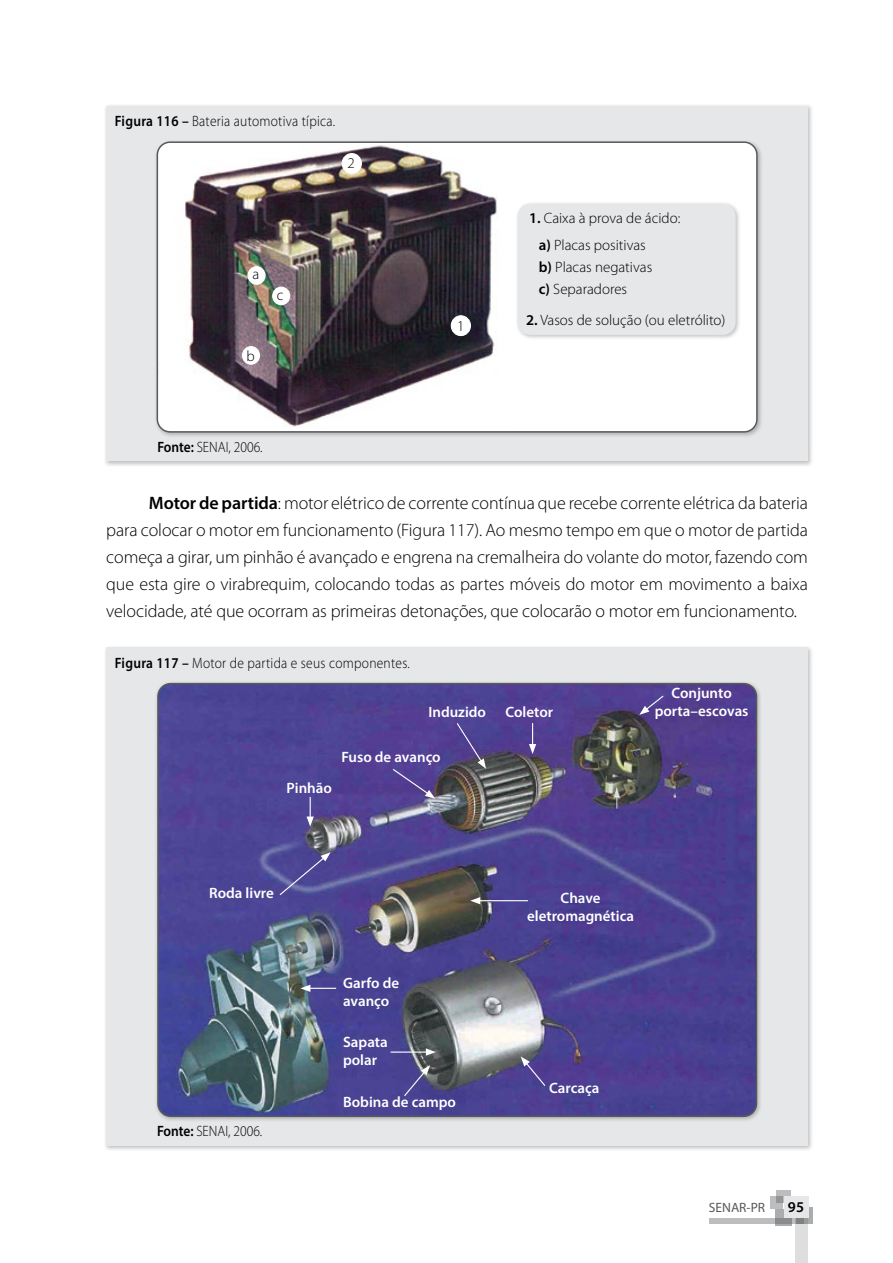
<style>
.page{position:relative;width:893px;height:1263px;background:#fff}
.page>*{position:absolute;margin:0;border:0;box-sizing:border-box;transform-origin:0 0}
.t1{font:300 18px/27px "Myriad Pro";letter-spacing:-.005em;color:#000;text-align:justify}
.t2{font:600 15px/18px "Myriad Pro";color:#fff}
.t3{font:300 15px/26.5px "Myriad Pro";color:#000}
.t4{font:300 15px "Myriad Pro";letter-spacing:.02em;color:#000;scale:.9 1}
.t5{font:300 15px "Myriad Pro";color:#000;scale:.9 1}
.t6{font:600 15px "Myriad Pro";color:#000}
.t7{font:13.5px "Myriad Pro";color:#58595b}
.s1{font-weight:600}
</style>
<div class="page">
<svg style="left:776px;top:1191px;width:15px;height:12px"></svg>
<svg style="left:770px;top:1196px;width:13px;height:12px"></svg>
<svg style="left:808px;top:1207px;width:5px;height:16px"></svg>
<svg style="left:775px;top:1210px;width:17px;height:16px"></svg>
<svg style="left:709px;top:1218px;width:87px;height:5px"></svg>
<svg style="left:796px;top:1218px;width:12px;height:45px"></svg>
<div style="left:784px;top:1197px;width:24px;height:21px;background:#e6e7e8"></div>
<div style="left:104px;top:104px;width:709px;height:363px;background:#000;opacity:.25"></div>
<div style="left:106px;top:106px;width:702px;height:355px;background:#e6e7e8"></div>
<div style="left:154px;top:139px;width:608px;height:299px;background:#000;opacity:.25"></div>
<div style="left:157px;top:142px;width:600px;height:290px;background:#fff;border-radius:13px"></div>
<img style="left:157px;top:142px;width:340px;height:290px">
<div style="left:157px;top:141px;width:601px;height:292px;border:2px solid #58595b;border-radius:13px"></div>
<div style="left:451px;top:316px;width:19px;height:20px;background:#fff;border-radius:50%"></div>
<div style="left:451px;top:315px;width:20px;height:21px;border:1px solid #fff;border-radius:50%"></div>
<div style="left:342px;top:154px;width:19px;height:19px;background:#fff;border-radius:50%"></div>
<div style="left:342px;top:153px;width:20px;height:21px;border:1px solid #fff;border-radius:50%"></div>
<div style="left:273px;top:287px;width:17px;height:18px;background:#fff;border-radius:50%"></div>
<div style="left:272px;top:287px;width:18px;height:18px;border:1px solid #fff;border-radius:50%"></div>
<div style="left:242px;top:347px;width:18px;height:17px;background:#fff;border-radius:50%"></div>
<div style="left:242px;top:346px;width:18px;height:19px;border:1px solid #fff;border-radius:50%"></div>
<div style="left:248px;top:267px;width:17px;height:17px;background:#fff;border-radius:50%"></div>
<div style="left:247px;top:266px;width:19px;height:19px;border:1px solid #fff;border-radius:50%"></div>
<div style="left:515px;top:202px;width:226px;height:138px;background:#000;opacity:.25"></div>
<div style="left:517px;top:204px;width:219px;height:131px;background:#e6e7e8;border-radius:13px"></div>
<div style="left:104px;top:646px;width:709px;height:505px;background:#000;opacity:.25"></div>
<div style="left:106px;top:648px;width:702px;height:498px;background:#e6e7e8"></div>
<div style="left:154px;top:681px;width:608px;height:441px;background:#000;opacity:.25"></div>
<img style="left:158px;top:684px;width:598px;height:432px">
<div style="left:157px;top:683px;width:600px;height:434px;border:2px solid #58595b;border-radius:13px"></div>
<svg style="left:521px;top:1056px;width:25px;height:31px"></svg>
<svg style="left:403px;top:1065px;width:27px;height:32px"></svg>
<hr style="left:391px;top:1051px;width:37px;height:2px;background:#fff">
<svg style="left:426px;top:1048px;width:10px;height:8px"></svg>
<svg style="left:300px;top:985px;width:36px;height:7px"></svg>
<hr style="left:478px;top:900px;width:50px;height:1px;background:#fff">
<svg style="left:470px;top:897px;width:10px;height:7px"></svg>
<svg style="left:278px;top:852px;width:53px;height:44px;background:#58539a"></svg>
<svg style="left:307px;top:797px;width:7px;height:29px"></svg>
<svg style="left:392px;top:768px;width:43px;height:31px"></svg>
<svg style="left:456px;top:722px;width:30px;height:47px"></svg>
<svg style="left:529px;top:723px;width:7px;height:31px"></svg>
<svg style="left:639px;top:694px;width:26px;height:21px"></svg>
<p class="t4" style="left:115px;top:113px;width:246px"><span class="s1">Figura 116 –</span> Bateria automotiva típica.</p>
<p class="t3" style="left:347px;top:150px;width:9px">2</p>
<p class="t3" style="left:253px;top:261px;width:8px">a</p>
<p class="t3" style="left:277px;top:282px;width:8px">c</p>
<p class="t3" style="left:247px;top:343px;width:10px">b</p>
<p class="t5" style="left:157px;top:438px;width:118px"><span class="s1">Fonte:</span> SENAI, 2006.</p>
<p class="t3" style="left:457px;top:313px;width:9px">1</p>
<p class="t3" style="left:539px;top:205px;width:143px;text-indent:-10px"><span class="s1">1.</span> Caixa à prova de ácido: <span class="s1">a)</span> Placas positivas</p>
<p class="t3" style="left:539px;top:256px;width:115px;line-height:22.2px"><span class="s1">b)</span> Placas negativas <span class="s1">c)</span> Separadores</p>
<p class="t3" style="left:526px;top:307px;width:201px"><span class="s1">2.</span> Vasos de solução (ou eletrólito)</p>
<p class="t1" style="left:106px;top:490px;width:703px;text-indent:43px"><span class="s1">Motor de partida</span>: motor elétrico de corrente contínua que recebe corrente elétrica da bateria para colocar o motor em funcionamento (Figura 117). Ao mesmo tempo em que o motor de partida começa a girar, um pinhão é avançado e engrena na cremalheira do volante do motor, fazendo com que esta gire o virabrequim, colocando todas as partes móveis do motor em movimento a baixa velocidade, até que ocorram as primeiras detonações, que colocarão o motor em funcionamento.</p>
<p class="t4" style="left:115px;top:654px;width:329px"><span class="s1">Figura 117 –</span> Motor de partida e seus componentes.</p>
<p class="t2" style="left:671px;top:683px;width:62px">Conjunto</p>
<p class="t2" style="left:428px;top:703px;width:59px">Induzido</p>
<p class="t2" style="left:506px;top:703px;width:49px">Coletor</p>
<p class="t2" style="left:655px;top:701px;width:95px">porta–escovas</p>
<p class="t2" style="left:341px;top:747px;width:101px">Fuso de avanço</p>
<p class="t2" style="left:287px;top:778px;width:47px">Pinhão</p>
<p class="t2" style="left:209px;top:883px;width:66px">Roda livre</p>
<p class="t5" style="left:157px;top:1123px;width:118px"><span class="s1">Fonte:</span> SENAI, 2006.</p>
<p class="t2" style="left:343px;top:973px;width:58px">Garfo de avanço</p>
<p class="t2" style="left:343px;top:1033px;width:46px">Sapata polar</p>
<p class="t2" style="left:343px;top:1092px;width:114px">Bobina de campo</p>
<p class="t2" style="left:527px;top:889px;width:108px;text-align:center">Chave eletromagnética</p>
<p class="t2" style="left:549px;top:1078px;width:52px">Carcaça</p>
<p class="t7" style="left:709px;top:1199px;width:58px">SENAR-PR</p>
<p class="t6" style="left:788px;top:1198px;width:18px">95</p>
</div>
